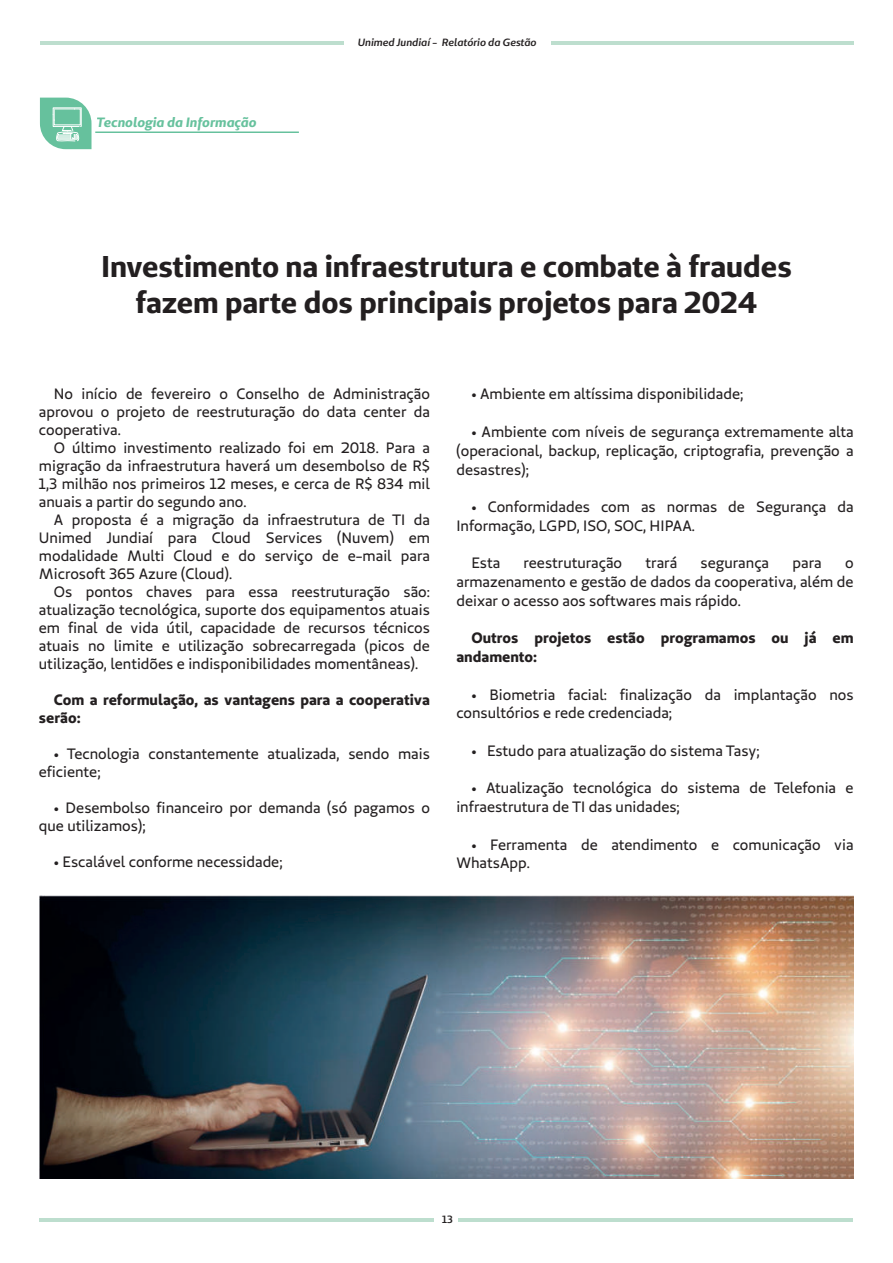
<style>
.page{position:relative;width:893px;height:1263px;background:#fff}
.page>*{position:absolute;margin:0;border:0;box-sizing:border-box;transform-origin:0 0}
.t1{font:700 30px/36px "Unimed Sans";color:#231f20;text-align:center}
.t2{font:15px/18px "Unimed Sans 2020 Regular";color:#231f20;text-align:justify}
.t3{font:15px/18px "Unimed Sans 2020 Bold";color:#231f20}
.t4{font:italic 700 13.5px "Unimed Sans";color:#00985c}
.t5{font:italic 600 10.5px "Unimed Sans";color:#231f20}
.t6{font:600 10.5px "Unimed Sans";color:#231f20}
</style>
<div class="page">
<hr style="left:39px;top:1218px;width:814px;height:3px;background:#bddece">
<div style="left:435px;top:1206px;width:23px;height:25px;background:#fff"></div>
<hr style="left:40px;top:41px;width:814px;height:3px;background:#bddece">
<div style="left:344px;top:32px;width:207px;height:20px;background:#fff"></div>
<hr style="left:95px;top:131px;width:204px;height:2px;background:#00985c">
<svg style="left:40px;top:98px;width:52px;height:51px;background:#8acfb4"></svg>
<img style="left:40px;top:896px;width:813px;height:283px">
<p class="t4" style="left:97px;top:114px;width:162px">Tecnologia da Informação</p>
<p class="t5" style="left:358px;top:35px;width:180px">Unimed Jundiaí - Relatório da Gestão</p>
<h1 class="t1" style="left:101px;top:248px;width:692px">Investimento na infraestrutura e combate à fraudes fazem parte dos principais projetos para 2024</h1>
<p class="t2" style="left:39px;top:385px;width:393px;text-indent:15px">No início de fevereiro o Conselho de Administração aprovou o projeto de reestruturação do data center da cooperativa.</p>
<p class="t2" style="left:39px;top:439px;width:393px;text-indent:15px">O último investimento realizado foi em 2018. Para a migração da infraestrutura haverá um desembolso de R$ 1,3 milhão nos primeiros 12 meses, e cerca de R$ 834 mil anuais a partir do segundo ano.</p>
<p class="t2" style="left:39px;top:511px;width:393px;text-indent:15px">A proposta é a migração da infraestrutura de TI da Unimed Jundiaí para Cloud Services (Nuvem) em modalidade Multi Cloud e do serviço de e-mail para Microsoft 365 Azure (Cloud).</p>
<p class="t2" style="left:39px;top:583px;width:393px;text-indent:15px">Os pontos chaves para essa reestruturação são: atualização tecnológica, suporte dos equipamentos atuais em final de vida útil, capacidade de recursos técnicos atuais no limite e utilização sobrecarregada (picos de utilização, lentidões e indisponibilidades momentâneas).</p>
<p class="t3" style="left:39px;top:690px;width:393px;text-indent:15px">Com a reformulação, as vantagens para a cooperativa serão:</p>
<p class="t2" style="left:39px;top:745px;width:393px;text-indent:15px">• Tecnologia constantemente atualizada, sendo mais eficiente;</p>
<p class="t2" style="left:39px;top:799px;width:393px;text-indent:15px">• Desembolso financeiro por demanda (só pagamos o que utilizamos);</p>
<p class="t2" style="left:54px;top:853px;width:230px">• Escalável conforme necessidade;</p>
<p class="t2" style="left:471px;top:385px;width:273px">• Ambiente em altíssima disponibilidade;</p>
<p class="t2" style="left:456px;top:422px;width:399px;line-height:18.8px;text-indent:15px">• Ambiente com níveis de segurança extremamente alta (operacional, backup, replicação, criptografia, prevenção a desastres);</p>
<p class="t2" style="left:456px;top:497px;width:399px;line-height:18.8px;text-indent:15px">• Conformidades com as normas de Segurança da<br>Informação, LGPD, ISO, SOC, HIPAA.</p>
<p class="t2" style="left:471px;top:554px;width:30px">Esta</p>
<p class="t2" style="left:524px;top:554px;width:100px">reestruturação</p>
<p class="t2" style="left:645px;top:554px;width:33px">trará</p>
<p class="t2" style="left:701px;top:554px;width:70px">segurança</p>
<p class="t2" style="left:792px;top:554px;width:31px">para</p>
<p class="t2" style="left:456px;top:553px;width:399px;line-height:18.8px;text-indent:389px">o armazenamento e gestão de dados da cooperativa, além de deixar o acesso aos softwares mais rápido.</p>
<p class="t3" style="left:456px;top:628px;width:399px;line-height:18.8px;text-indent:15px">Outros projetos estão programamos ou já em andamento:</p>
<p class="t2" style="left:456px;top:685px;width:399px;line-height:18.8px;text-indent:15px">• Biometria facial: finalização da implantação nos consultórios e rede credenciada;</p>
<p class="t2" style="left:471px;top:741px;width:290px">• Estudo para atualização do sistema Tasy;</p>
<p class="t2" style="left:456px;top:778px;width:399px;line-height:18.8px;text-indent:15px">• Atualização tecnológica do sistema de Telefonia e infraestrutura de TI das unidades;</p>
<p class="t2" style="left:456px;top:835px;width:399px;line-height:18.8px;text-indent:15px">• Ferramenta de atendimento e comunicação via<br>WhatsApp.</p>
<p class="t6" style="left:442px;top:1212px;width:12px">13</p>
</div>
